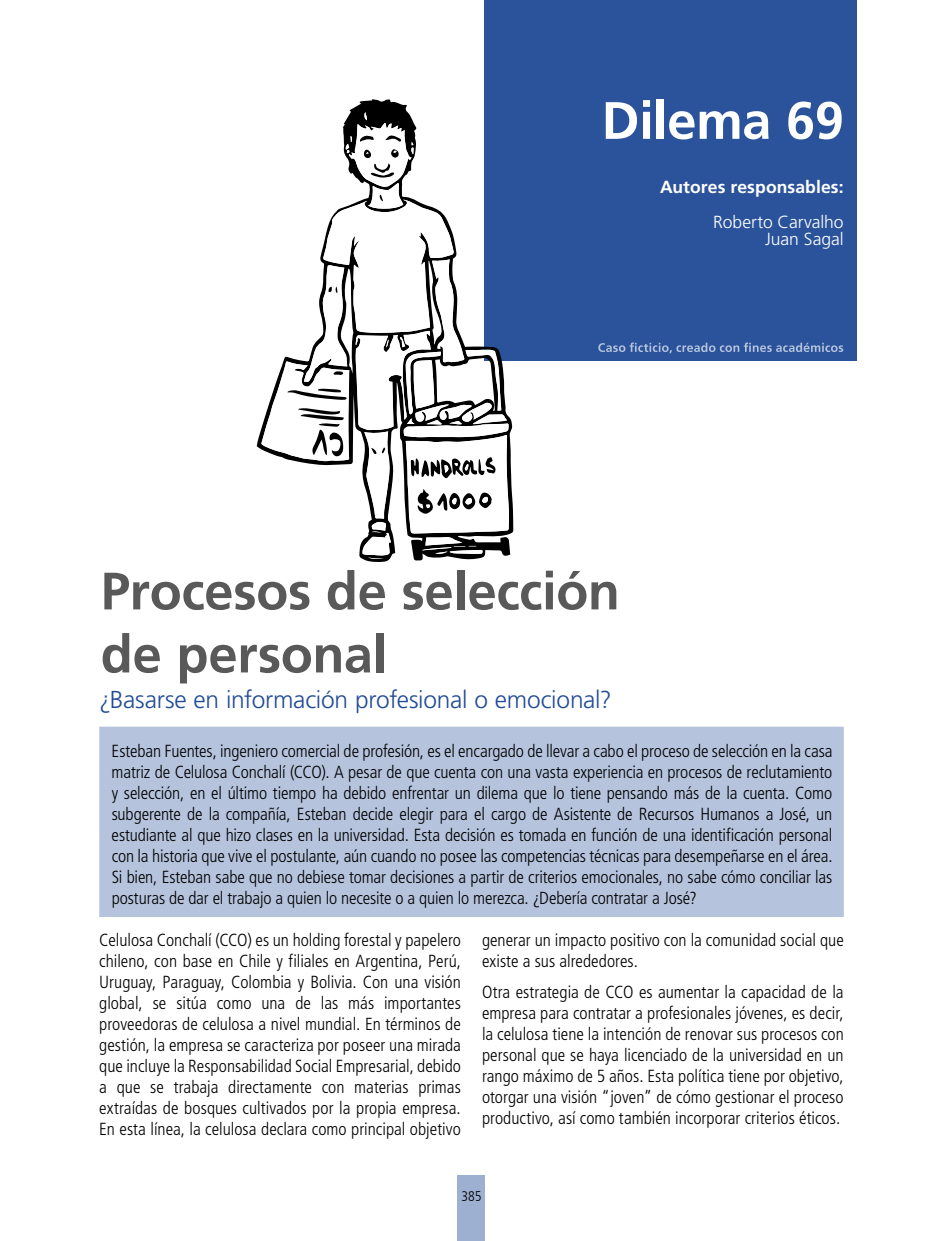
<style>
.page{position:relative;width:943px;height:1241px;background:#fff}
.page>*{position:absolute;margin:0;border:0;box-sizing:border-box;transform-origin:0 0}
.t1{font:700 52.5px/63px "Frutiger LT Com";letter-spacing:-.005em;color:#595959}
.t2{font:700 52.5px "Frutiger CE";letter-spacing:-.01em;color:#fff}
.t3{font:300 24.5px "Frutiger";letter-spacing:-.01em;color:#214b97}
.t4{font:300 condensed 17.5px/21px "Frutiger";color:#000;text-align:justify}
.t5{font:300 17.5px/17.5px "Frutiger";letter-spacing:-.005em;color:#fff;text-align:right}
.t6{font:700 17.5px "Frutiger LT Com";letter-spacing:.005em;color:#fff}
.t7{font:300 condensed 14px "Frutiger LT";color:#000}
</style>
<div class="page">
<div style="left:457px;top:1175px;width:28px;height:65px;background:#9eb0d1"></div>
<div style="left:484px;top:0;width:372px;height:360px;background:#2b539b"></div>
<svg style="left:598px;top:342px;width:245px;height:11px"></svg>
<svg style="left:256px;top:99px;width:257px;height:463px"></svg>
<svg style="left:261px;top:112px;width:248px;height:448px"></svg>
<div style="left:99px;top:726px;width:744px;height:190px;background:#b5c3dc"></div>
<h1 class="t2" style="left:601px;top:89px;width:244px">Dilema 69</h1>
<p class="t6" style="left:660px;top:176px;width:185px">Autores responsables:</p>
<p class="t5" style="left:713px;top:213px;width:132px">Roberto Carvalho<br>Juan Sagal</p>
<h1 class="t1" style="left:101px;top:560px;width:520px">Procesos de selección de personal</h1>
<h2 class="t3" style="left:99px;top:686px;width:514px">¿Basarse en información profesional o emocional?</h2>
<p class="t4" style="left:112px;top:740px;width:722px">Esteban Fuentes, ingeniero comercial de profesión, es el encargado de llevar a cabo el proceso de selección en la casa matriz de Celulosa Conchalí (CCO). A pesar de que cuenta con una vasta experiencia en procesos de reclutamiento y selección, en el último tiempo ha debido enfrentar un dilema que lo tiene pensando más de la cuenta. Como subgerente de la compañía, Esteban decide elegir para el cargo de Asistente de Recursos Humanos a José, un estudiante al que hizo clases en la universidad. Esta decisión es tomada en función de una identificación personal con la historia que vive el postulante, aún cuando no posee las competencias técnicas para desempeñarse en el área.<br>Si bien, Esteban sabe que no debiese tomar decisiones a partir de criterios emocionales, no sabe cómo conciliar las posturas de dar el trabajo a quien lo necesite o a quien lo merezca. ¿Debería contratar a José?</p>
<p class="t4" style="left:99px;top:929px;width:363px">Celulosa Conchalí (CCO) es un holding forestal y papelero chileno, con base en Chile y filiales en Argentina, Perú, Uruguay, Paraguay, Colombia y Bolivia. Con una visión global, se sitúa como una de las más importantes proveedoras de celulosa a nivel mundial. En términos de gestión, la empresa se caracteriza por poseer una mirada que incluye la Responsabilidad Social Empresarial, debido a que se trabaja directamente con materias primas extraídas de bosques cultivados por la propia empresa.<br>En esta línea, la celulosa declara como principal objetivo</p>
<p class="t4" style="left:482px;top:929px;width:363px">generar un impacto positivo con la comunidad social que existe a sus alrededores.</p>
<p class="t4" style="left:482px;top:981px;width:363px">Otra estrategia de CCO es aumentar la capacidad de la empresa para contratar a profesionales jóvenes, es decir, la celulosa tiene la intención de renovar sus procesos con personal que se haya licenciado de la universidad en un rango máximo de 5 años. Esta política tiene por objetivo, otorgar una visión “joven” de cómo gestionar el proceso productivo, así como también incorporar criterios éticos.</p>
<p class="t7" style="left:461px;top:1188px;width:22px">385</p>
</div>
